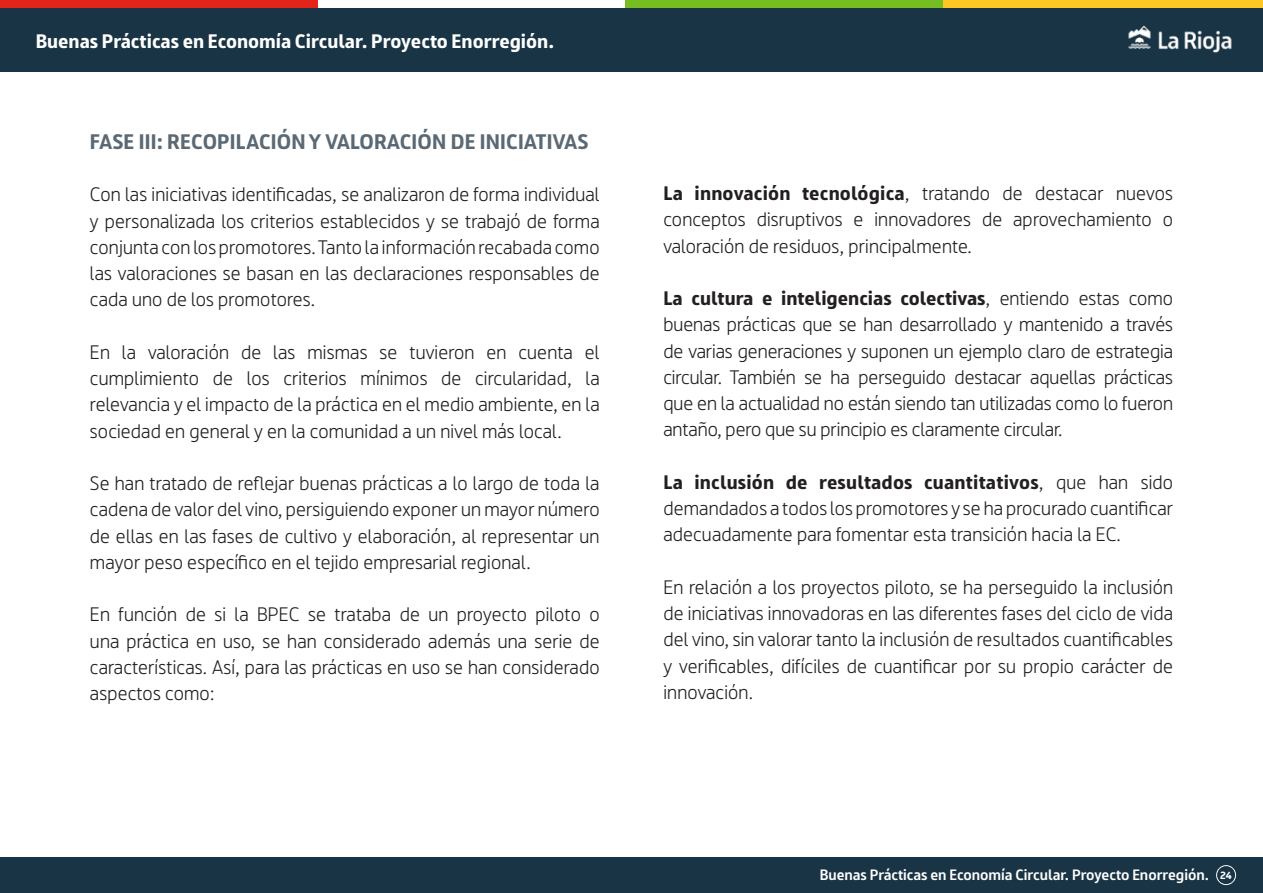
<style>
.page{position:relative;width:1263px;height:893px;background:#fff}
.page>*{position:absolute;margin:0;border:0;box-sizing:border-box;transform-origin:0 0}
.t1{font:700 21px "Riojana";letter-spacing:.01em;color:#5b6974}
.t2{font:19.5px/26.2px "Riojana";letter-spacing:.01em;color:#231f20;text-align:justify}
.t3{font:700 19.5px "Riojana";color:#fff}
.t4{font:600 15px "Riojana";color:#fff}
.s1{font-weight:700}
.s2{font-weight:700;font-size:10.5px}
</style>
<div class="page">
<div style="left:0;top:857px;width:1263px;height:36px;background:#193444"></div>
<div style="left:0;top:0;width:1263px;height:72px;background:#193444"></div>
<div style="left:939px;top:0;width:324px;height:8px;background:#ffc726"></div>
<div style="left:448px;top:0;width:494px;height:8px;background:#75bd21"></div>
<div style="left:317px;top:0;width:308px;height:8px;background:#fff"></div>
<div style="left:0;top:0;width:317px;height:8px;background:#e3241a"></div>
<svg style="left:1216px;top:865px;width:20px;height:20px"></svg>
<img style="left:1128px;top:25px;width:104px;height:28px">
<p class="t3" style="left:36px;top:24px;width:520px">Buenas Prácticas en Economía Circular. Proyecto Enorregión.</p>
<p class="t1" style="left:90px;top:123px;width:500px">FASE III: RECOPILACIÓN Y VALORACIÓN DE INICIATIVAS</p>
<p class="t2" style="left:90px;top:179px;width:511px">Con las iniciativas identificadas, se analizaron de forma individual y personalizada los criterios establecidos y se trabajó de forma conjunta con los promotores. Tanto la información recabada como las valoraciones se basan en las declaraciones responsables de cada uno de los promotores.</p>
<p class="t2" style="left:90px;top:336px;width:511px">En la valoración de las mismas se tuvieron en cuenta el cumplimiento de los criterios mínimos de circularidad, la relevancia y el impacto de la práctica en el medio ambiente, en la sociedad en general y en la comunidad a un nivel más local.</p>
<p class="t2" style="left:90px;top:468px;width:511px">Se han tratado de reflejar buenas prácticas a lo largo de toda la cadena de valor del vino, persiguiendo exponer un mayor número de ellas en las fases de cultivo y elaboración, al representar un mayor peso específico en el tejido empresarial regional.</p>
<p class="t2" style="left:90px;top:599px;width:511px">En función de si la BPEC se trataba de un proyecto piloto o una práctica en uso, se han considerado además una serie de características. Así, para las prácticas en uso se han considerado aspectos como:</p>
<p class="t2" style="left:663px;top:178px;width:511px"><span class="s1">La innovación tecnológica</span>, tratando de destacar nuevos conceptos disruptivos e innovadores de aprovechamiento o valoración de residuos, principalmente.</p>
<p class="t2" style="left:663px;top:283px;width:511px"><span class="s1">La cultura e inteligencias colectivas</span>, entiendo estas como buenas prácticas que se han desarrollado y mantenido a través de varias generaciones y suponen un ejemplo claro de estrategia circular. También se ha perseguido destacar aquellas prácticas que en la actualidad no están siendo tan utilizadas como lo fueron antaño, pero que su principio es claramente circular.</p>
<p class="t2" style="left:663px;top:466px;width:511px"><span class="s1">La inclusión de resultados cuantitativos</span>, que han sido demandados a todos los promotores y se ha procurado cuantificar adecuadamente para fomentar esta transición hacia la EC.</p>
<p class="t2" style="left:663px;top:571px;width:511px">En relación a los proyectos piloto, se ha perseguido la inclusión de iniciativas innovadoras en las diferentes fases del ciclo de vida del vino, sin valorar tanto la inclusión de resultados cuantificables y verificables, difíciles de cuantificar por su propio carácter de innovación.</p>
<p class="t4" style="left:820px;top:862px;width:414px">Buenas Prácticas en Economía Circular. Proyecto Enorregión. <span class="s2">24</span></p>
</div>
